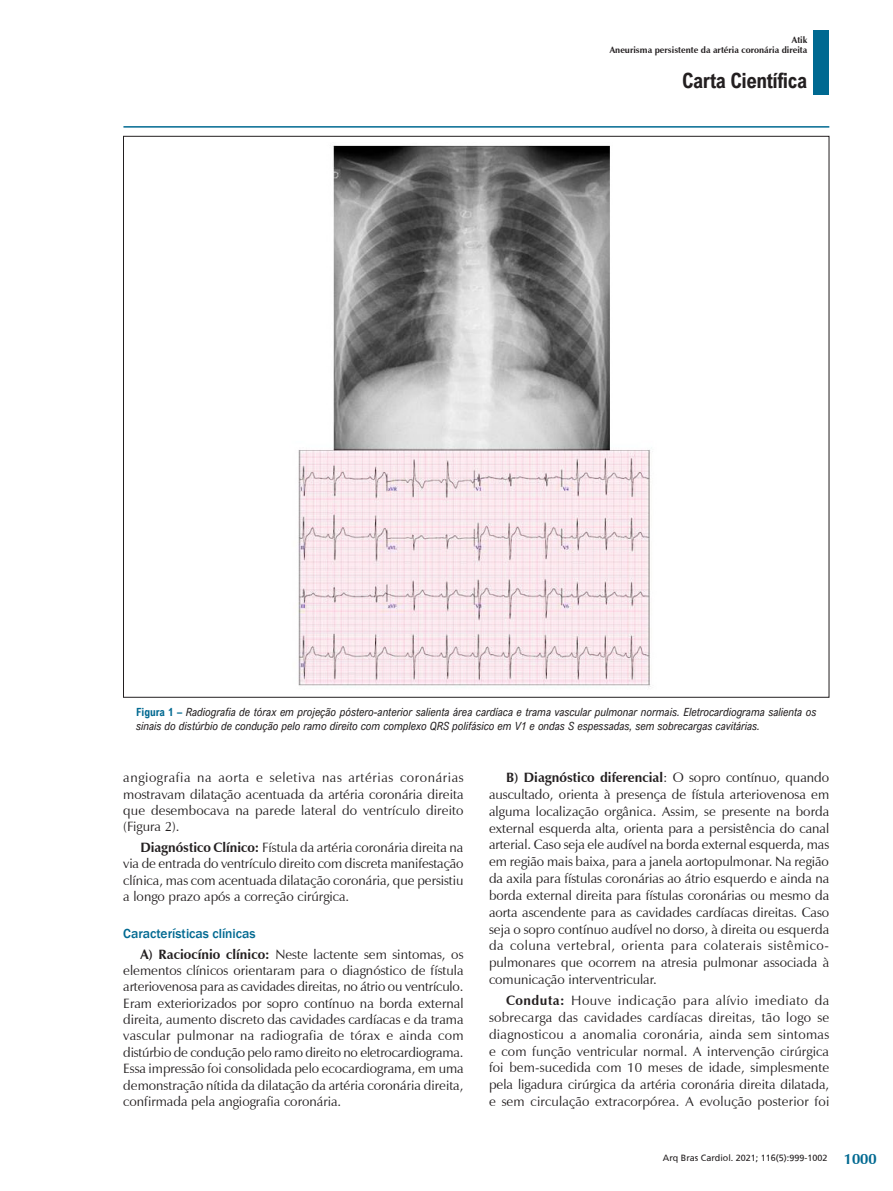
<style>
.page{position:relative;width:893px;height:1191px;background:#fff}
.page>*{position:absolute;margin:0;border:0;box-sizing:border-box;transform-origin:0 0}
.t1{font:700 21px "Arial Nova Cond";letter-spacing:-.02em;color:#231f20}
.t2{font:700 15px "Zapf Humanist 601 BT";color:#006991}
.t3{font:13.5px/16.8px "Zapf Humanist 601 BT";color:#231f20;text-align:justify}
.t4{font:500 13.5px "Franklin Gothic";color:#006991}
.t5{font:italic 11.25px/13.5px "Arial Nova Cond";color:#231f20}
.t6{font:700 9px/10.8px "Zapf Humanist 601 BT";color:#231f20;text-align:right}
.t7{font:9px "Frutiger";color:#231f20}
.s1{font-weight:700;font-style:normal;color:#006991}
.s2{font-weight:700}
</style>
<div class="page">
<hr style="left:123px;top:126px;width:706px;height:2px;background:#006991">
<div style="left:813px;top:30px;width:16px;height:64px;background:#006991"></div>
<img style="left:298px;top:145px;width:353px;height:543px">
<p class="t6" style="left:610px;top:34px;width:199px">Atik<br>Aneurisma persistente da artéria coronária direita</p>
<h1 class="t1" style="left:682px;top:67px;width:127px">Carta Científica</h1>
<p class="t5" style="left:136px;top:705px;width:682px"><span class="s1">Figura 1 –</span> Radiografia de tórax em projeção póstero-anterior salienta área cardíaca e trama vascular pulmonar normais. Eletrocardiograma salienta os sinais do distúrbio de condução pelo ramo direito com complexo QRS polifásico em V1 e ondas S espessadas, sem sobrecargas cavitárias.</p>
<p class="t3" style="left:123px;top:769px;width:342px;line-height:16.4px">angiografia na aorta e seletiva nas artérias coronárias mostravam dilatação acentuada da artéria coronária direita que desembocava na parede lateral do ventrículo direito (Figura 2).</p>
<p class="t3" style="left:123px;top:839px;width:342px;line-height:16.4px;text-indent:17px"><span class="s2">Diagnóstico Clínico:</span> Fístula da artéria coronária direita na via de entrada do ventrículo direito com discreta manifestação clínica, mas com acentuada dilatação coronária, que persistiu a longo prazo após a correção cirúrgica.</p>
<p class="t4" style="left:123px;top:925px;width:134px">Características clínicas</p>
<p class="t3" style="left:123px;top:945px;width:342px;line-height:16.4px;text-indent:17px"><span class="s2">A) Raciocínio clínico:</span> Neste lactente sem sintomas, os elementos clínicos orientaram para o diagnóstico de fístula arteriovenosa para as cavidades direitas, no átrio ou ventrículo.<br>Eram exteriorizados por sopro contínuo na borda external direita, aumento discreto das cavidades cardíacas e da trama vascular pulmonar na radiografia de tórax e ainda com distúrbio de condução pelo ramo direito no eletrocardiograma.<br>Essa impressão foi consolidada pelo ecocardiograma, em uma demonstração nítida da dilatação da artéria coronária direita, confirmada pela angiografia coronária.</p>
<p class="t3" style="left:489px;top:769px;width:342px;text-indent:17px"><span class="s2">B) Diagnóstico diferencial</span>: O sopro contínuo, quando auscultado, orienta à presença de fístula arteriovenosa em alguma localização orgânica. Assim, se presente na borda external esquerda alta, orienta para a persistência do canal arterial. Caso seja ele audível na borda external esquerda, mas em região mais baixa, para a janela aortopulmonar. Na região da axila para fístulas coronárias ao átrio esquerdo e ainda na borda external direita para fístulas coronárias ou mesmo da aorta ascendente para as cavidades cardíacas direitas. Caso seja o sopro contínuo audível no dorso, à direita ou esquerda da coluna vertebral, orienta para colaterais sistêmico&shy;pulmonares que ocorrem na atresia pulmonar associada à comunicação interventricular.</p>
<p class="t3" style="left:489px;top:992px;width:342px;text-indent:17px"><span class="s2">Conduta:</span> Houve indicação para alívio imediato da sobrecarga das cavidades cardíacas direitas, tão logo se diagnosticou a anomalia coronária, ainda sem sintomas e com função ventricular normal. A intervenção cirúrgica foi bem-sucedida com 10 meses de idade, simplesmente pela ligadura cirúrgica da artéria coronária direita dilatada, e sem circulação extracorpórea. A evolução posterior foi</p>
<p class="t7" style="left:663px;top:1153px;width:166px">Arq Bras Cardiol. 2021; 116(5):999-1002</p>
<p class="t2" style="left:844px;top:1149px;width:34px">1000</p>
</div>
